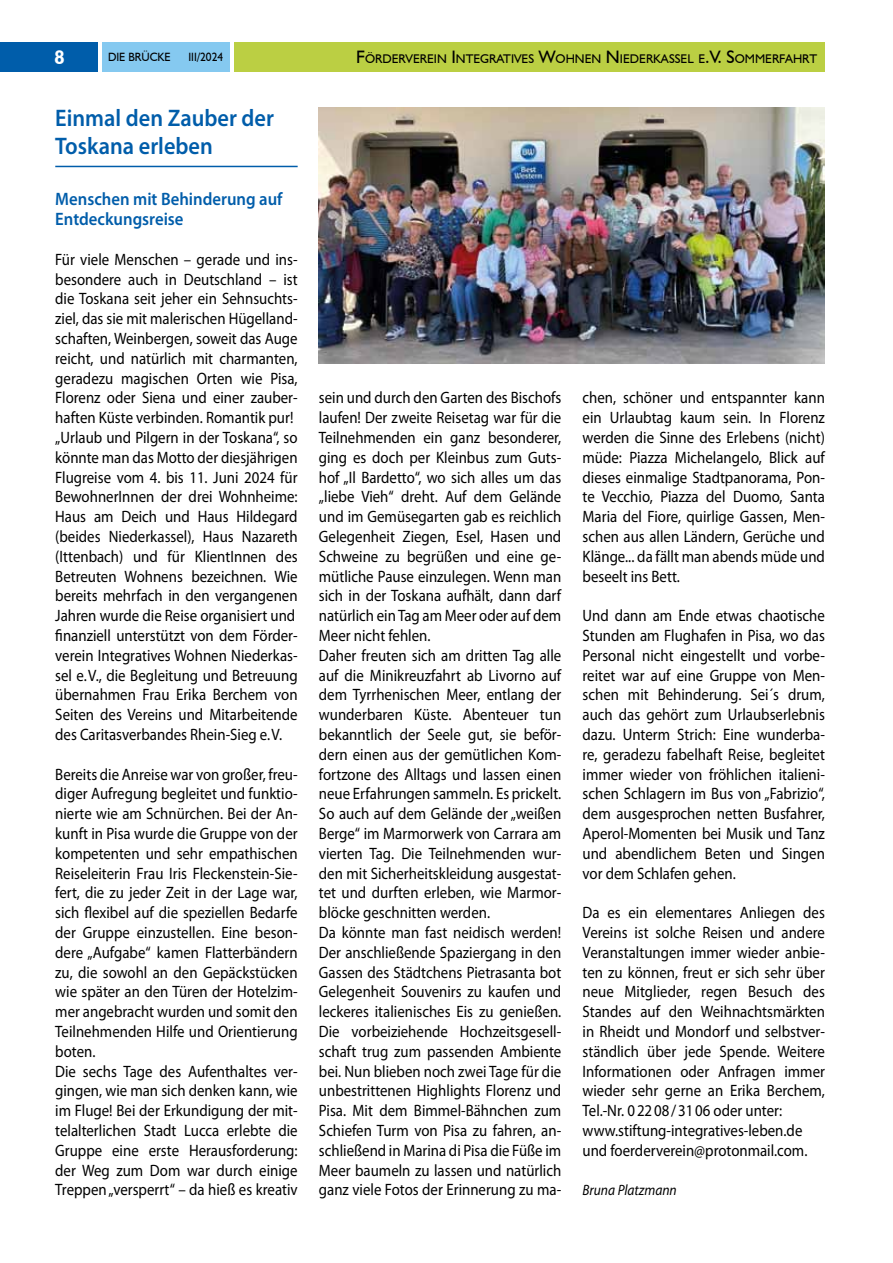
<style>
.page{position:relative;width:893px;height:1263px;background:#fff}
.page>*{position:absolute;margin:0;border:0;box-sizing:border-box;transform-origin:0 0}
.t1{font:600 24px/27.6px "Myriad Pro";color:#005daa;scale:.93 1}
.t2{font:700 19.5px "Humanist 521 BT";color:#fff;scale:.95 1}
.t3{font:600 18px/19.8px "Myriad Pro";color:#005daa;scale:.93 1}
.t4{font:16.5px/19.8px "Myriad Pro";color:#000;scale:.9 1}
.t5{font:italic 15px "Myriad Pro";color:#000;scale:.9 1}
.t6{font:12.6px "Humanist 521 BT";color:#000}
.t7{font:12px "Humanist 521 BT";color:#000;scale:.95 1}
.s1{font-size:18px}
</style>
<div class="page">
<div style="left:0;top:42px;width:98px;height:30px;background:#005daa"></div>
<div style="left:102px;top:42px;width:127px;height:30px;background:#85c9f0"></div>
<div style="left:234px;top:42px;width:591px;height:30px;background:#bbcf43"></div>
<hr style="left:55px;top:166px;width:243px;height:1px;background:#005daa">
<img style="left:319px;top:107px;width:506px;height:257px">
<p class="t2" style="left:55px;top:45px;width:12px">8</p>
<p class="t7" style="left:108px;top:50px;width:68px">DIE BRÜCKE</p>
<p class="t7" style="left:188px;top:50px;width:38px">III/2024</p>
<p class="t6" style="left:356px;top:51px;width:462px"><span class="s1">F</span>ÖRDERVEREIN <span class="s1">I</span>NTEGRATIVES <span class="s1">W</span>OHNEN <span class="s1">N</span> IEDERKASSEL E<span class="s1">.V. S</span>OMMERFAHRT</p>
<h1 class="t1" style="left:55px;top:104px;width:237px">Einmal den Zauber der<br>Toskana erleben</h1>
<p class="t3" style="left:55px;top:189px;width:246px">Menschen mit Behinderung auf<br>Entdeckungsreise</p>
<p class="t4" style="left:55px;top:249px;width:271px">Für viele Menschen – gerade und ins&shy;besondere auch in Deutschland – ist die Toskana seit jeher ein Sehnsuchts&shy;ziel, das sie mit malerischen Hügelland&shy;schaften, Weinbergen, soweit das Auge reicht, und natürlich mit charmanten, geradezu magischen Orten wie Pisa, Florenz oder Siena und einer zauber&shy;haften Küste verbinden. Romantik pur! „Urlaub und Pilgern in der Toskana“, so könnte man das Motto der diesjährigen Flugreise vom 4. bis 11. Juni 2024 für BewohnerInnen der drei Wohnheime:<br>Haus am Deich und Haus Hildegard (beides Niederkassel), Haus Nazareth (Ittenbach) und für KlientInnen des Betreuten Wohnens bezeichnen. Wie bereits mehrfach in den vergangenen Jahren wurde die Reise organisiert und finanziell unterstützt von dem Förder&shy;verein Integratives Wohnen Niederkas&shy;sel e.V., die Begleitung und Betreuung übernahmen Frau Erika Berchem von Seiten des Vereins und Mitarbeitende des Caritasverbandes Rhein-Sieg e.V.</p>
<p class="t4" style="left:55px;top:764px;width:271px">Bereits die Anreise war von großer, freu&shy;diger Aufregung begleitet und funktio&shy;nierte wie am Schnürchen. Bei der An&shy;kunft in Pisa wurde die Gruppe von der kompetenten und sehr empathischen Reiseleiterin Frau Iris Fleckenstein-Sie&shy;fert, die zu jeder Zeit in der Lage war, sich flexibel auf die speziellen Bedarfe der Gruppe einzustellen. Eine beson&shy;dere „Aufgabe“ kamen Flatterbändern zu, die sowohl an den Gepäckstücken wie später an den Türen der Hotelzim&shy;mer angebracht wurden und somit den Teilnehmenden Hilfe und Orientierung boten.<br>Die sechs Tage des Aufenthaltes ver&shy;gingen, wie man sich denken kann, wie im Fluge! Bei der Erkundigung der mit&shy;telalterlichen Stadt Lucca erlebte die Gruppe eine erste Herausforderung: der Weg zum Dom war durch einige Treppen „versperrt“ – da hieß es kreativ</p>
<p class="t4" style="left:319px;top:388px;width:271px">sein und durch den Garten des Bischofs laufen! Der zweite Reisetag war für die Teilnehmenden ein ganz besonderer, ging es doch per Kleinbus zum Guts&shy;hof „Il Bardetto“, wo sich alles um das „liebe Vieh“ dreht. Auf dem Gelände und im Gemüsegarten gab es reichlich Gelegenheit Ziegen, Esel, Hasen und Schweine zu begrüßen und eine ge&shy;mütliche Pause einzulegen. Wenn man sich in der Toskana aufhält, dann darf natürlich ein Tag am Meer oder auf dem Meer nicht fehlen.<br>Daher freuten sich am dritten Tag alle auf die Minikreuzfahrt ab Livorno auf dem Tyrrhenischen Meer, entlang der wunderbaren Küste. Abenteuer tun bekanntlich der Seele gut, sie beför&shy;dern einen aus der gemütlichen Kom&shy;fortzone des Alltags und lassen einen neue Erfahrungen sammeln. Es prickelt.<br>So auch auf dem Gelände der „weißen Berge“ im Marmorwerk von Carrara am vierten Tag. Die Teilnehmenden wur&shy;den mit Sicherheitskleidung ausgestat&shy;tet und durften erleben, wie Marmor&shy;blöcke geschnitten werden.<br>Da könnte man fast neidisch werden!<br>Der anschließende Spaziergang in den Gassen des Städtchens Pietrasanta bot Gelegenheit Souvenirs zu kaufen und leckeres italienisches Eis zu genießen.<br>Die vorbeiziehende Hochzeitsgesell&shy;schaft trug zum passenden Ambiente bei. Nun blieben noch zwei Tage für die unbestrittenen Highlights Florenz und Pisa. Mit dem Bimmel-Bähnchen zum Schiefen Turm von Pisa zu fahren, an&shy;schließend in Marina di Pisa die Füße im Meer baumeln zu lassen und natürlich ganz viele Fotos der Erinnerung zu ma-</p>
<p class="t4" style="left:583px;top:388px;width:271px;text-align:justify">chen, schöner und entspannter kann ein Urlaubtag kaum sein. In Florenz werden die Sinne des Erlebens (nicht) müde: Piazza Michelangelo, Blick auf dieses einmalige Stadtpanorama, Pon&shy;te Vecchio, Piazza del Duomo, Santa Maria del Fiore, quirlige Gassen, Men&shy;schen aus allen Ländern, Gerüche und Klänge... da fällt man abends müde und beseelt ins Bett.</p>
<p class="t4" style="left:583px;top:605px;width:271px;text-align:justify">Und dann am Ende etwas chaotische Stunden am Flughafen in Pisa, wo das Personal nicht eingestellt und vorbe&shy;reitet war auf eine Gruppe von Men&shy;schen mit Behinderung. Sei´s drum, auch das gehört zum Urlaubserlebnis dazu. Unterm Strich: Eine wunderba&shy;re, geradezu fabelhaft Reise, begleitet immer wieder von fröhlichen italieni&shy;schen Schlagern im Bus von „Fabrizio“, dem ausgesprochen netten Busfahrer, Aperol-Momenten bei Musik und Tanz und abendlichem Beten und Singen vor dem Schlafen gehen.</p>
<p class="t4" style="left:583px;top:902px;width:271px">Da es ein elementares Anliegen des Vereins ist solche Reisen und andere Veranstaltungen immer wieder anbie&shy;ten zu können, freut er sich sehr über neue Mitglieder, regen Besuch des Standes auf den Weihnachtsmärkten in Rheidt und Mondorf und selbstver&shy;ständlich über jede Spende. Weitere Informationen oder Anfragen immer wieder sehr gerne an Erika Berchem, Tel.-Nr. 02208/3106 oder unter: www.stiftung-integratives-leben.de und foerderverein@protonmail.com.</p>
<p class="t5" style="left:583px;top:1181px;width:106px">Bruna Platzmann</p>
</div>
